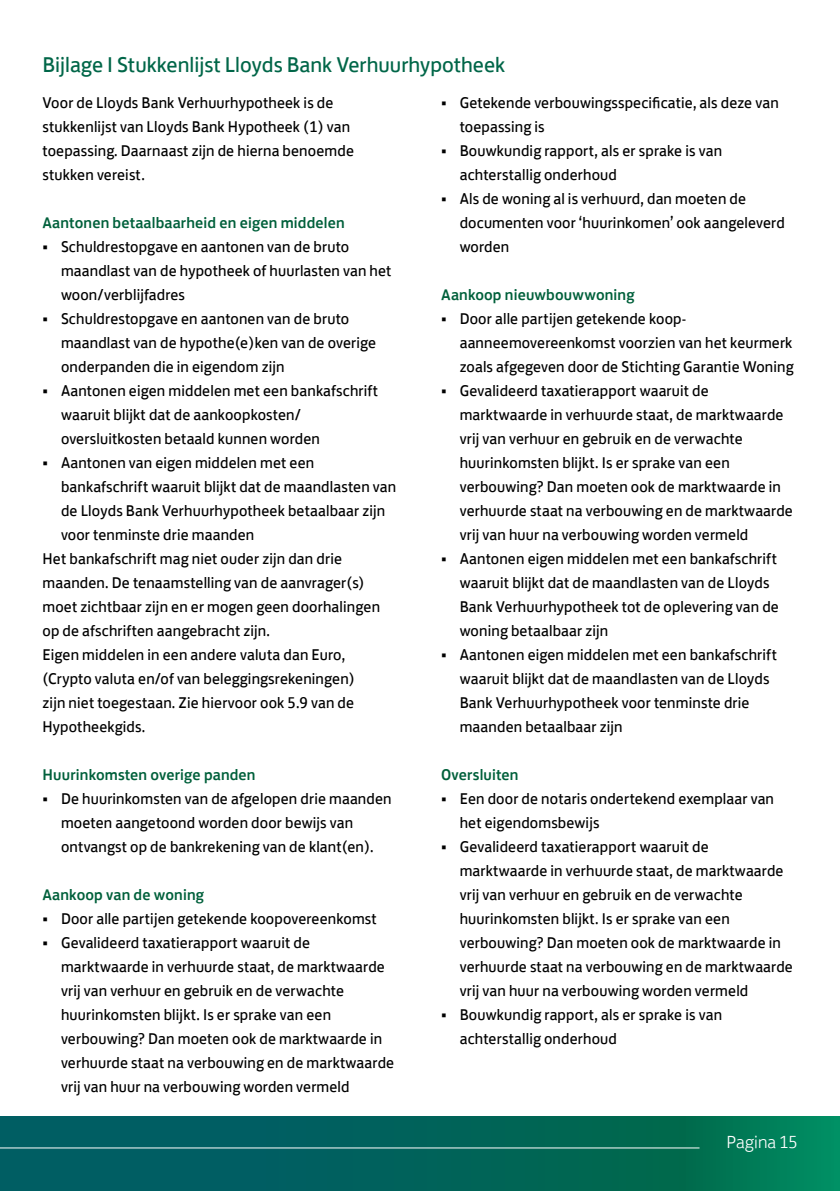
<style>
.page{position:relative;width:840px;height:1191px;background:#fff}
.page>*{position:absolute;margin:0;border:0;box-sizing:border-box;transform-origin:0 0}
.t1{font:22px "Lloyds Bank Jack";color:#006648}
.t2{font:300 18px "Lloyds Bank Jack";color:#fff}
.t3{font:16px/24px "Lloyds Bank Jack";letter-spacing:.01em;color:#000}
.t4{font:500 16px "Lloyds Bank Jack";letter-spacing:.01em;color:#00603b}
</style>
<div class="page">
<svg style="left:0;top:1116px;width:839px;height:75px;background:#01675b"></svg>
<hr style="left:0;top:1147px;width:699px;height:1px;background:#fff">
<h1 class="t1" style="left:43px;top:46px;width:464px">Bijlage I Stukkenlijst Lloyds Bank Verhuurhypotheek</h1>
<p class="t3" style="left:43px;top:89px;width:313px">Voor de Lloyds Bank Verhuurhypotheek is de stukkenlijst van Lloyds Bank Hypotheek (1) van toepassing. Daarnaast zijn de hierna benoemde stukken vereist.</p>
<p class="t4" style="left:43px;top:210px;width:303px">Aantonen betaalbaarheid en eigen middelen</p>
<p class="t3" style="left:61px;top:233px;width:332px;text-indent:-18px">• Schuldrestopgave en aantonen van de bruto maandlast van de hypotheek of huurlasten van het woon/verblijfadres</p>
<p class="t3" style="left:61px;top:305px;width:316px;text-indent:-18px">• Schuldrestopgave en aantonen van de bruto maandlast van de hypothe(e)ken van de overige onderpanden die in eigendom zijn</p>
<p class="t3" style="left:61px;top:377px;width:318px;text-indent:-18px">• Aantonen eigen middelen met een bankafschrift waaruit blijkt dat de aankoopkosten/ oversluitkosten betaald kunnen worden</p>
<p class="t3" style="left:43px;top:449px;width:273px">• Aantonen van eigen middelen met een</p>
<p class="t3" style="left:61px;top:473px;width:336px">bankafschrift waaruit blijkt dat de maandlasten van</p>
<p class="t3" style="left:61px;top:497px;width:325px">de Lloyds Bank Verhuurhypotheek betaalbaar zijn</p>
<p class="t3" style="left:61px;top:521px;width:195px">voor tenminste drie maanden</p>
<p class="t3" style="left:43px;top:545px;width:301px">Het bankafschrift mag niet ouder zijn dan drie</p>
<p class="t3" style="left:43px;top:569px;width:323px">maanden. De tenaamstelling van de aanvrager(s)</p>
<p class="t3" style="left:43px;top:593px;width:339px">moet zichtbaar zijn en er mogen geen doorhalingen</p>
<p class="t3" style="left:43px;top:617px;width:229px">op de afschriften aangebracht zijn.</p>
<p class="t3" style="left:43px;top:641px;width:304px">Eigen middelen in een andere valuta dan Euro,</p>
<p class="t3" style="left:43px;top:665px;width:313px">(Crypto valuta en/of van beleggingsrekeningen)</p>
<p class="t3" style="left:43px;top:689px;width:313px">zijn niet toegestaan. Zie hiervoor ook 5.9 van de</p>
<p class="t3" style="left:43px;top:713px;width:104px">Hypotheekgids.</p>
<p class="t4" style="left:43px;top:762px;width:214px">Huurinkomsten overige panden</p>
<p class="t3" style="left:61px;top:785px;width:332px;text-indent:-18px">• De huurinkomsten van de afgelopen drie maanden moeten aangetoond worden door bewijs van ontvangst op de bankrekening van de klant(en).</p>
<p class="t4" style="left:43px;top:882px;width:163px">Aankoop van de woning</p>
<p class="t3" style="left:43px;top:905px;width:335px">• Door alle partijen getekende koopovereenkomst</p>
<p class="t3" style="left:61px;top:929px;width:334px;text-indent:-18px">• Gevalideerd taxatierapport waaruit de marktwaarde in verhuurde staat, de marktwaarde vrij van verhuur en gebruik en de verwachte huurinkomsten blijkt. Is er sprake van een verbouwing? Dan moeten ook de marktwaarde in verhuurde staat na verbouwing en de marktwaarde vrij van huur na verbouwing worden vermeld</p>
<p class="t3" style="left:459px;top:89px;width:320px;text-indent:-18px">• Getekende verbouwingsspecificatie, als deze van toepassing is</p>
<p class="t3" style="left:459px;top:137px;width:264px;text-indent:-18px">• Bouwkundig rapport, als er sprake is van achterstallig onderhoud</p>
<p class="t3" style="left:459px;top:185px;width:326px;text-indent:-18px">• Als de woning al is verhuurd, dan moeten de documenten voor ‘huurinkomen’ ook aangeleverd worden</p>
<p class="t4" style="left:441px;top:282px;width:195px">Aankoop nieuwbouwwoning</p>
<p class="t3" style="left:459px;top:305px;width:335px;text-indent:-18px">• Door alle partijen getekende koop&shy;aanneemovereenkomst voorzien van het keurmerk zoals afgegeven door de Stichting Garantie Woning</p>
<p class="t3" style="left:459px;top:377px;width:334px;text-indent:-18px">• Gevalideerd taxatierapport waaruit de marktwaarde in verhuurde staat, de marktwaarde vrij van verhuur en gebruik en de verwachte huurinkomsten blijkt. Is er sprake van een verbouwing? Dan moeten ook de marktwaarde in verhuurde staat na verbouwing en de marktwaarde vrij van huur na verbouwing worden vermeld</p>
<p class="t3" style="left:459px;top:545px;width:320px;text-indent:-18px">• Aantonen eigen middelen met een bankafschrift waaruit blijkt dat de maandlasten van de Lloyds Bank Verhuurhypotheek tot de oplevering van de woning betaalbaar zijn</p>
<p class="t3" style="left:459px;top:641px;width:318px;text-indent:-18px">• Aantonen eigen middelen met een bankafschrift waaruit blijkt dat de maandlasten van de Lloyds Bank Verhuurhypotheek voor tenminste drie maanden betaalbaar zijn</p>
<p class="t4" style="left:441px;top:762px;width:79px">Oversluiten</p>
<p class="t3" style="left:459px;top:785px;width:315px;text-indent:-18px">• Een door de notaris ondertekend exemplaar van het eigendomsbewijs</p>
<p class="t3" style="left:459px;top:833px;width:334px;text-indent:-18px">• Gevalideerd taxatierapport waaruit de marktwaarde in verhuurde staat, de marktwaarde vrij van verhuur en gebruik en de verwachte huurinkomsten blijkt. Is er sprake van een verbouwing? Dan moeten ook de marktwaarde in verhuurde staat na verbouwing en de marktwaarde vrij van huur na verbouwing worden vermeld</p>
<p class="t3" style="left:459px;top:1001px;width:264px;text-indent:-18px">• Bouwkundig rapport, als er sprake is van achterstallig onderhoud</p>
<p class="t2" style="left:726px;top:1127px;width:72px">Pagina 15</p>
</div>
